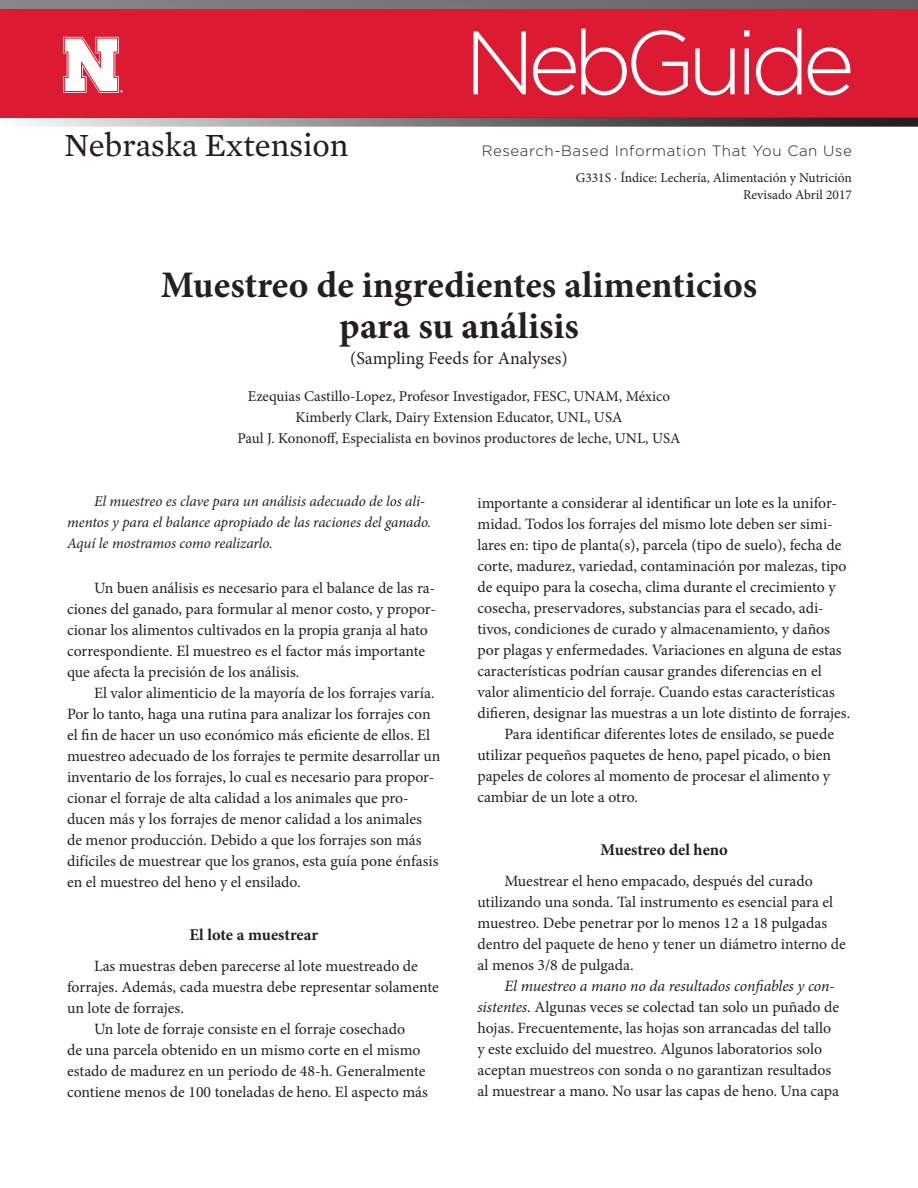
<style>
.page{position:relative;width:918px;height:1188px;background:#fff}
.page>*{position:absolute;margin:0;border:0;box-sizing:border-box;transform-origin:0 0}
.t1{font:300 90px "Gotham";letter-spacing:-.085em;color:#fff}
.ct{font:700 37.5px/40.5px "Minion Pro";color:#231f20;text-align:center}
.t2{font:33px "Mercury Text G2";color:#231f20}
.cs{font:18px "Minion Pro";letter-spacing:-.005em;color:#231f20}
.ah{font:700 16.5px "Minion Pro";letter-spacing:-.005em;color:#231f20}
.pf{font:15.75px/21px "Minion Pro";color:#231f20}
.paft{font:15.75px/21px "Minion Pro";color:#231f20}
.hdn{font:italic 15px/21px "Minion Pro";letter-spacing:-.005em;color:#231f20}
.au1{font:15px "Minion Pro";color:#231f20}
.au{font:15px "Minion Pro";color:#231f20}
.t3{font:300 15px "Gotham";letter-spacing:.04em;color:#231f20}
.un{font:13.5px "Minion Pro";color:#231f20}
.us{font:13.5px "Minion Pro";color:#231f20}
.s1{font-style:italic}
</style>
<div class="page">
<div style="left:0;top:9px;width:918px;height:109px;background:#dc1a32"></div>
<svg style="left:0;top:0;width:918px;height:9px;background:#767474"></svg>
<svg style="left:21px;top:118px;width:897px;height:9px;background:#7f7d7d"></svg>
<svg style="left:63px;top:37px;width:60px;height:56px"></svg>
<p class="t2" style="left:64px;top:121px;width:286px">Nebraska Extension</p>
<p class="t1" style="left:464px;top:6px;width:392px">NebGuide</p>
<p class="t3" style="left:482px;top:142px;width:372px">Research-Based Information That You Can Use</p>
<p class="un" style="left:576px;top:169px;width:278px">G331S · Índice: Lechería, Alimentación y Nutrición</p>
<p class="us" style="left:743px;top:185px;width:110px">Revisado Abril 2017</p>
<p class="ct" style="left:161px;top:265px;width:598px">Muestreo de ingredientes alimenticios para su análisis</p>
<p class="cs" style="left:350px;top:346px;width:219px">(Sampling Feeds for Analyses)</p>
<p class="au" style="left:248px;top:387px;width:424px">Ezequias Castillo-Lopez, Profesor Investigador, FESC, UNAM, México</p>
<p class="au1" style="left:296px;top:408px;width:328px">Kimberly Clark, Dairy Extension Educator, UNL, USA</p>
<p class="au1" style="left:237px;top:429px;width:445px">Paul J. Kononoff, Especialista en bovinos productores de leche, UNL, USA</p>
<p class="hdn" style="left:67px;top:491px;width:366px;text-indent:27px">El muestreo es clave para un análisis adecuado de los ali&shy;mentos y para el balance apropiado de las raciones del ganado.<br>Aquí le mostramos como realizarlo.</p>
<p class="pf" style="left:67px;top:578px;width:370px;text-indent:27px">Un buen análisis es necesario para el balance de las ra&shy;ciones del ganado, para formular al menor costo, y propor&shy;cionar los alimentos cultivados en la propia granja al hato correspondiente. El muestreo es el factor más importante que afecta la precisión de los análisis.</p>
<p class="pf" style="left:67px;top:683px;width:375px;text-indent:27px">El valor alimenticio de la mayoría de los forrajes varía.<br>Por lo tanto, haga una rutina para analizar los forrajes con el fin de hacer un uso económico más eficiente de ellos. El muestreo adecuado de los forrajes te permite desarrollar un inventario de los forrajes, lo cual es necesario para propor&shy;cionar el forraje de alta calidad a los animales que pro&shy;ducen más y los forrajes de menor calidad a los animales de menor producción. Debido a que los forrajes son más difíciles de muestrear que los granos, esta guía pone énfasis en el muestreo del heno y el ensilado.</p>
<p class="ah" style="left:189px;top:923px;width:130px">El lote a muestrear</p>
<p class="paft" style="left:67px;top:956px;width:373px;text-indent:27px">Las muestras deben parecerse al lote muestreado de forrajes. Además, cada muestra debe representar solamente un lote de forrajes.</p>
<p class="pf" style="left:67px;top:1019px;width:362px;text-align:center">Un lote de forraje consiste en el forraje cosechado<br>de una parcela obtenido en un mismo corte en el mismo estado de madurez en un periodo de 48-h. Generalmente contiene menos de 100 toneladas de heno. El aspecto más</p>
<p class="pf" style="left:477px;top:493px;width:374px">importante a considerar al identificar un lote es la unifor&shy;midad. Todos los forrajes del mismo lote deben ser simi&shy;lares en: tipo de planta(s), parcela (tipo de suelo), fecha de corte, madurez, variedad, contaminación por malezas, tipo de equipo para la cosecha, clima durante el crecimiento y cosecha, preservadores, substancias para el secado, adi&shy;tivos, condiciones de curado y almacenamiento, y daños por plagas y enfermedades. Variaciones en alguna de estas características podrían causar grandes diferencias en el valor alimenticio del forraje. Cuando estas características difieren, designar las muestras a un lote distinto de forrajes.</p>
<p class="pf" style="left:477px;top:724px;width:358px;text-indent:27px">Para identificar diferentes lotes de ensilado, se puede utilizar pequeños paquetes de heno, papel picado, o bien papeles de colores al momento de procesar el alimento y cambiar de un lote a otro.</p>
<p class="ah" style="left:601px;top:838px;width:129px">Muestreo del heno</p>
<p class="paft" style="left:477px;top:871px;width:370px;text-indent:27px">Muestrear el heno empacado, después del curado utilizando una sonda. Tal instrumento es esencial para el muestreo. Debe penetrar por lo menos 12 a 18 pulgadas dentro del paquete de heno y tener un diámetro interno de al menos 3/8 de pulgada.</p>
<p class="pf" style="left:477px;top:976px;width:363px;text-indent:27px"><span class="s1">El muestreo a mano no da resultados confiables y con&shy;sistentes</span>. Algunas veces se colectad tan solo un puñado de hojas. Frecuentemente, las hojas son arrancadas del tallo y este excluido del muestreo. Algunos laboratorios solo aceptan muestreos con sonda o no garantizan resultados al muestrear a mano. No usar las capas de heno. Una capa</p>
</div>
